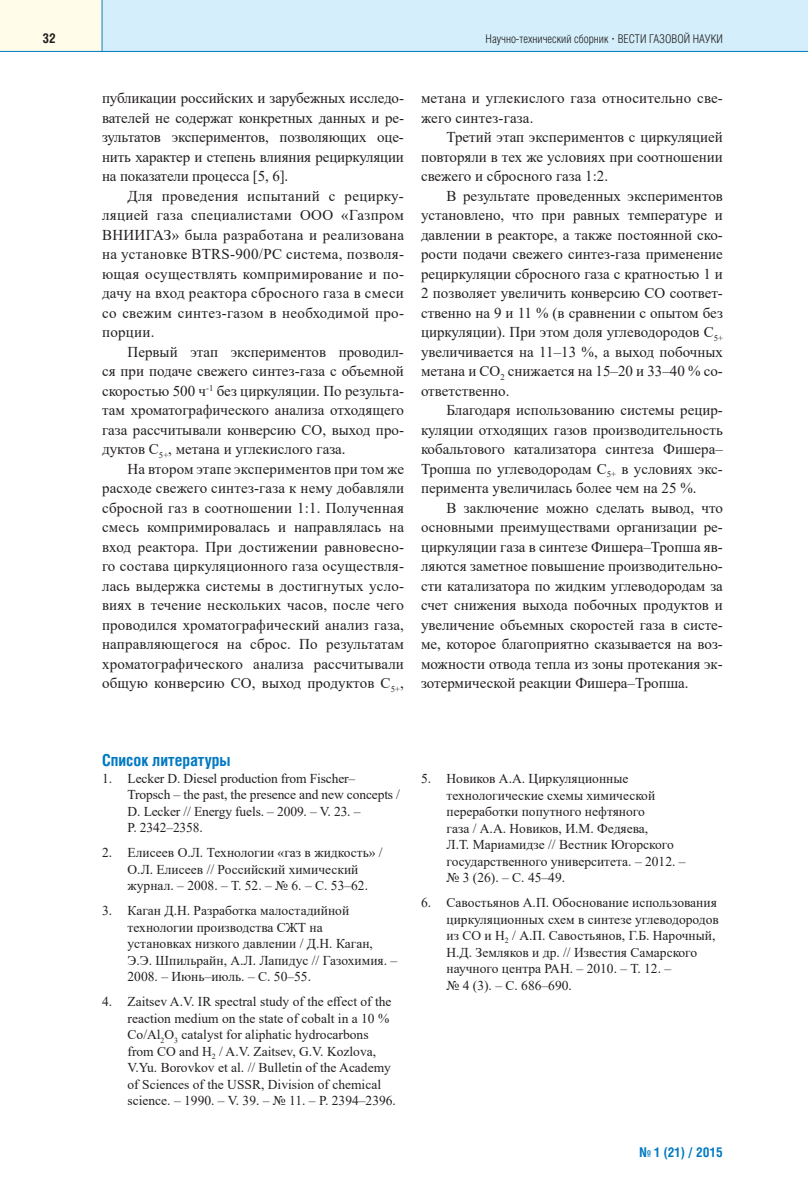
<style>
.page{position:relative;width:808px;height:1191px;background:#fff}
.page>*{position:absolute;margin:0;border:0;box-sizing:border-box;transform-origin:0 0}
.t1{font:700 16.5px "Helios Cond";color:#0079c2}
.t2{font:15px/19.5px "Times New Roman";color:#231f20;text-align:justify}
.t3{font:13.5px/16.5px "Times New Roman";color:#231f20}
.t4{font:700 13.5px "Helios Cond";color:#0079c2}
.t5{font:700 13.5px "Helios Cond";color:#231f20}
.t6{font:300 12px "Helios Cond";color:#231f20}
.s1{font-family:"Times New Roman";font-weight:700}
</style>
<div class="page">
<div style="left:102px;top:0;width:706px;height:51px;background:#d4effb"></div>
<div style="left:0;top:0;width:102px;height:51px;background:#fffde9"></div>
<hr style="left:0;top:51px;width:808px;height:1px;background:#0079c2">
<hr style="left:102px;top:0;width:1px;height:51px;background:#0079c2">
<p class="t5" style="left:43px;top:33px;width:15px">32</p>
<p class="t6" style="left:486px;top:34px;width:239px">Научно-технический сборник <span class="s1">·</span> ВЕСТИ ГАЗОВОЙ НАУКИ</p>
<p class="t2" style="left:102px;top:88px;width:303px">публикации российских и зарубежных исследо&shy;вателей не содержат конкретных данных и ре&shy;зультатов экспериментов, позволяющих оце&shy;нить характер и степень влияния рециркуляции на показатели процесса [5, 6].</p>
<p class="t2" style="left:102px;top:186px;width:303px;text-indent:26px">Для проведения испытаний с рецирку&shy;ляцией газа специалистами ООО «Газпром ВНИИГАЗ» была разработана и реализована на установке BTRS-900/PC система, позволя&shy;ющая осуществлять компримирование и по&shy;дачу на вход реактора сбросного газа в смеси со свежим синтез-газом в необходимой про&shy;порции.</p>
<p class="t2" style="left:102px;top:342px;width:303px;text-indent:26px">Первый этап экспериментов проводил&shy;ся при подаче свежего синтез-газа с объемной скоростью 500 ч<sup>-1</sup> без циркуляции. По результа&shy;там хроматографического анализа отходящего газа рассчитывали конверсию CO, выход про&shy;дуктов С<sub>5+</sub>, метана и углекислого газа.</p>
<p class="t2" style="left:102px;top:459px;width:303px;text-indent:26px">На втором этапе экспериментов при том же расходе свежего синтез-газа к нему добавляли сбросной газ в соотношении 1:1. Полученная смесь компримировалась и направлялась на вход реактора. При достижении равновесно&shy;го состава циркуляционного газа осуществля&shy;лась выдержка системы в достигнутых усло&shy;виях в течение нескольких часов, после чего проводился хроматографический анализ газа, направляющегося на сброс. По результатам хроматографического анализа рассчитывали общую конверсию CO, выход продуктов С<sub>5+</sub>,</p>
<p class="t2" style="left:421px;top:88px;width:303px">метана и углекислого газа относительно све&shy;жего синтез-газа.</p>
<p class="t2" style="left:421px;top:127px;width:303px;text-indent:26px">Третий этап экспериментов с циркуляцией повторяли в тех же условиях при соотношении свежего и сбросного газа 1:2.</p>
<p class="t2" style="left:421px;top:186px;width:303px;text-indent:26px">В результате проведенных экспериментов установлено, что при равных температуре и давлении в реакторе, а также постоянной ско&shy;рости подачи свежего синтез-газа применение рециркуляции сбросного газа с кратностью 1 и 2 позволяет увеличить конверсию CO соответ&shy;ственно на 9 и 11 % (в сравнении с опытом без циркуляции). При этом доля углеводородов С<sub>5+ </sub>увеличивается на 11–13 %, а выход побочных метана и СО<sub>2</sub> снижается на 15–20 и 33–40 % со&shy;ответственно.</p>
<p class="t2" style="left:421px;top:400px;width:303px;text-indent:26px">Благодаря использованию системы рецир&shy;куляции отходящих газов производительность кобальтового катализатора синтеза Фи шера– Тропша по углеводородам С<sub>5+</sub> в условиях экс&shy;перимента увеличилась более чем на 25 %.</p>
<p class="t2" style="left:421px;top:498px;width:303px;text-indent:26px">В заключение можно сделать вывод, что основными преимуществами организации ре&shy;циркуляции газа в синтезе Фишера–Тропша яв&shy;ляются заметное повышение производительно&shy;сти катализатора по жидким углеводородам за счет снижения выхода побочных продуктов и увеличение объемных скоростей газа в систе&shy;ме, которое благоприятно сказывается на воз&shy;можности отвода тепла из зоны протекания эк&shy;зотермической реакции Фишера–Тропша.</p>
<p class="t1" style="left:102px;top:754px;width:130px">Список литературы</p>
<p class="t3" style="left:128px;top:770px;width:274px;text-indent:-26px">1. Lecker D. Diesel production from Fischer– Tropsch – the past, the presence and new concepts / D. Lecker // Energy fuels. – 2009. – V. 23. –<br>P. 2342–2358.</p>
<p class="t3" style="left:128px;top:844px;width:257px;text-indent:-26px">2. Елисеев О.Л. Технологии «газ в жидкость» /<br>О.Л. Елисеев // Российский химический журнал. – 2008. – Т. 52. – № 6. – С. 53–62.</p>
<p class="t3" style="left:128px;top:902px;width:271px;text-indent:-26px">3. Каган Д.Н. Разработка малостадийной технологии производства СЖТ на<br>установках низкого давлении / Д.Н. Каган, Э.Э. Шпильрайн, А.Л. Лапидус // Газохимия. – 2008. – Июнь–июль. – С. 50–55.</p>
<p class="t3" style="left:128px;top:993px;width:270px;text-indent:-26px">4. Zaitsev A.V. IR spectral study of the effect of the reaction medium on the state of cobalt in a 10 % Co/Al<sub>2</sub>O<sub>3</sub> catalyst for aliphatic hydrocarbons from CO and H<sub>2</sub> / A.V. Zaitsev, G.V. Kozlova, V.Yu. Borovkov et al. // Bulletin of the Academy of Sciences of the USSR, Division of chemical science. – 1990. – V. 39. – № 11. – P. 2394–2396.</p>
<p class="t3" style="left:446px;top:770px;width:241px;text-indent:-26px">5. Новиков А.А. Циркуляционные технологические схемы химической переработки попутного нефтяного<br>газа / А.А. Новиков, И.М. Федяева,<br>Л.Т. Мариамидзе // Вестник Югорского государственного университета. – 2012. – № 3 (26). – С. 45–49.</p>
<p class="t3" style="left:446px;top:894px;width:274px;text-indent:-26px">6. Савостьянов А.П. Обоснование использования циркуляционных схем в синтезе углеводородов из СО и Н<sub>2</sub> / А.П. Савостьянов, Г.Б. Нарочный, Н.Д. Земляков и др. // Известия Самарского научного центра РАН. – 2010. – Т. 12. –<br>№ 4 (3). – С. 686–690.</p>
<p class="t4" style="left:639px;top:1147px;width:85px">№ 1 (21) / 2015</p>
</div>
